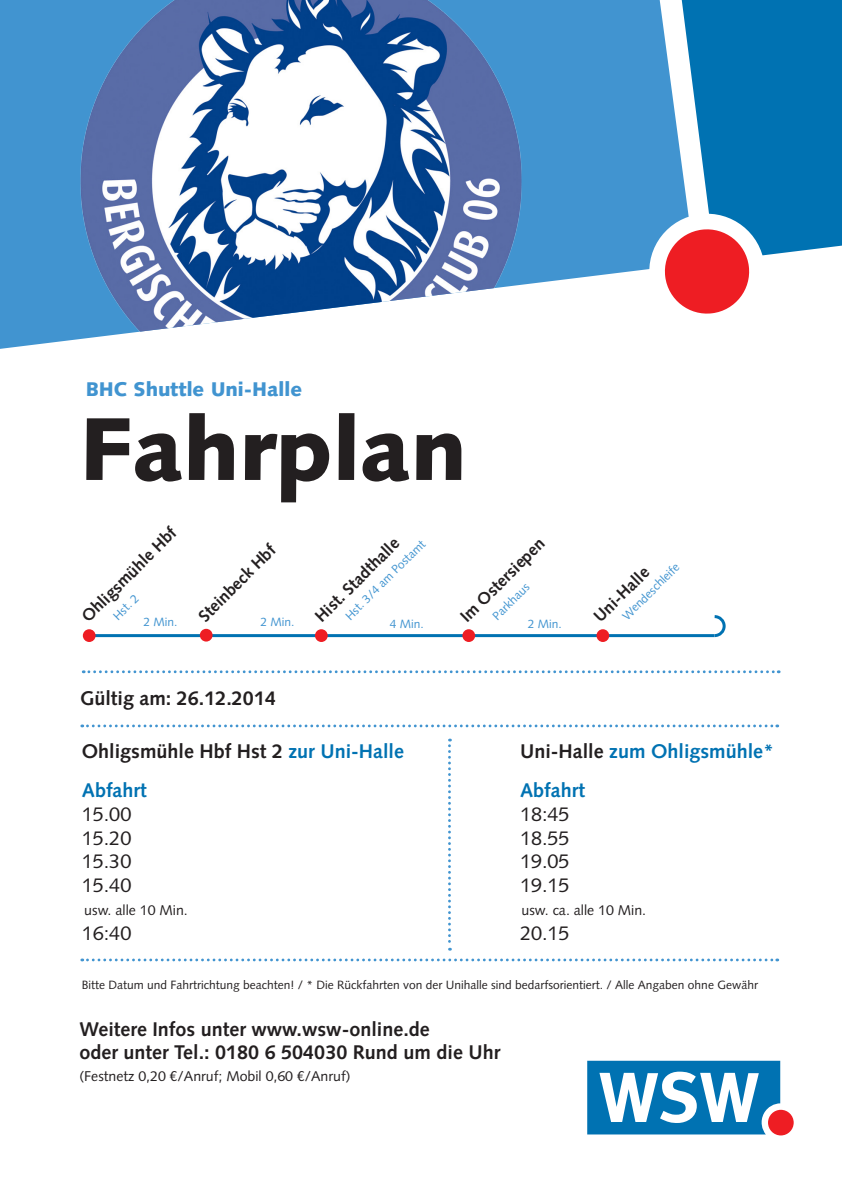
<style>
.page{position:relative;width:842px;height:1191px;background:#fff}
.page>*{position:absolute;margin:0;border:0;box-sizing:border-box;transform-origin:0 0}
.t1{font:900 89px "Syntax";color:#231f20}
.t2{font:700 19.8px/22.6px "Syntax";color:#231f20}
.t3{font:19.8px "Syntax";color:#231f20}
.t4{font:700 19.8px "Syntax";color:#0072b2}
.t5{font:900 19.8px "Syntax";color:#4194d0}
.t6{font:700 16.7px "Syntax";color:#231f20}
.t7{font:14.1px "Syntax";color:#231f20}
.t8{font:12px "Syntax";color:#231f20}
.t9{font:12px "Syntax";color:#4194d0}
.s1{color:#0072b2}
.s2{color:#231f20}
</style>
<div class="page">
<svg style="left:712px;top:615px;width:14px;height:23px"></svg>
<hr style="left:87px;top:634px;width:627px;height:3px;background:#0072b2">
<div style="left:695px;top:0;width:147px;height:255px;background:#0072b2"></div>
<svg style="left:0;top:0;width:695px;height:349px;fill:#4194d0"></svg>
<img style="left:80px;top:0;width:442px;height:339px">
<svg style="left:646px;top:210px;width:122px;height:123px"></svg>
<svg style="left:448px;top:738px;width:3px;height:212px"></svg>
<svg style="left:82px;top:724px;width:696px;height:3px"></svg>
<svg style="left:82px;top:958px;width:696px;height:3px"></svg>
<svg style="left:83px;top:670px;width:696px;height:3px"></svg>
<div style="left:768px;top:1109px;width:26px;height:26px;background:#ee1d23;border-radius:50%"></div>
<svg style="left:587px;top:1060px;width:193px;height:74px"></svg>
<div style="left:83px;top:629px;width:13px;height:13px;background:#ee1d23;border-radius:50%"></div>
<div style="left:200px;top:629px;width:13px;height:12px;background:#ee1d23;border-radius:50%"></div>
<div style="left:315px;top:629px;width:13px;height:13px;background:#ee1d23;border-radius:50%"></div>
<div style="left:462px;top:629px;width:13px;height:13px;background:#ee1d23;border-radius:50%"></div>
<div style="left:596px;top:629px;width:13px;height:13px;background:#ee1d23;border-radius:50%"></div>
<p class="t5" style="left:86px;top:378px;width:218px">BHC Shuttle Uni-Halle</p>
<p class="t1" style="left:79px;top:396px;width:389px">Fahrplan</p>
<p class="t6" style="left:78px;top:612px;width:128px;rotate:-45deg">Ohligsmühle Hbf</p>
<p class="t9" style="left:110px;top:612px;width:32px;rotate:-45deg">Hst. 2</p>
<p class="t9" style="left:144px;top:614px;width:36px">2 Min.</p>
<p class="t6" style="left:311px;top:612px;width:113px;rotate:-45deg">Hist. Stadthalle</p>
<p class="t9" style="left:342px;top:612px;width:109px;rotate:-45deg">Hst. 3/4 am Postamt</p>
<p class="t6" style="left:456px;top:612px;width:113px;rotate:-45deg">Im Ostersiepen</p>
<p class="t6" style="left:195px;top:612px;width:103px;rotate:-45deg">Steinbeck Hbf</p>
<p class="t9" style="left:489px;top:612px;width:48px;rotate:-45deg">Parkhaus</p>
<p class="t9" style="left:261px;top:614px;width:36px">2 Min.</p>
<p class="t9" style="left:390px;top:616px;width:36px">4 Min.</p>
<p class="t9" style="left:528px;top:616px;width:36px">2 Min.</p>
<p class="t9" style="left:619px;top:612px;width:76px;rotate:-45deg">Wendeschleife</p>
<p class="t6" style="left:590px;top:612px;width:72px;rotate:-45deg">Uni-Halle</p>
<p class="t2" style="left:80px;top:687px;width:197px">Gültig am: 26.12.2014</p>
<p class="t2" style="left:82px;top:740px;width:324px">Ohligsmühle Hbf Hst 2 <span class="s1">zur Uni-Halle</span></p>
<p class="t4" style="left:520px;top:740px;width:256px"><span class="s2">Uni-Halle</span> zum Ohligsmühle*</p>
<p class="t4" style="left:82px;top:779px;width:66px">Abfahrt</p>
<p class="t3" style="left:82px;top:802px;width:51px">15.00</p>
<p class="t3" style="left:82px;top:826px;width:51px">15.20</p>
<p class="t3" style="left:82px;top:849px;width:51px">15.30</p>
<p class="t3" style="left:82px;top:873px;width:51px">15.40</p>
<p class="t3" style="left:82px;top:921px;width:51px">16:40</p>
<p class="t4" style="left:520px;top:779px;width:66px">Abfahrt</p>
<p class="t3" style="left:520px;top:802px;width:51px">18:45</p>
<p class="t3" style="left:520px;top:826px;width:51px">18.55</p>
<p class="t3" style="left:520px;top:849px;width:51px">19.05</p>
<p class="t3" style="left:520px;top:873px;width:51px">19.15</p>
<p class="t3" style="left:520px;top:921px;width:51px">20.15</p>
<p class="t7" style="left:84px;top:902px;width:105px">usw. alle 10 Min.</p>
<p class="t7" style="left:521px;top:902px;width:126px">usw. ca. alle 10 Min.</p>
<p class="t8" style="left:82px;top:978px;width:678px">Bitte Datum und Fahrtrichtung beachten! / * Die Rückfahrten von der Unihalle sind bedarfsorientiert. / Alle Angaben ohne Gewähr</p>
<p class="t2" style="left:79px;top:1018px;width:422px">Weitere Infos unter www.wsw-online.de<br>oder unter Tel.: 0180 6 504030 Rund um die Uhr</p>
<p class="t7" style="left:79px;top:1068px;width:272px">(Festnetz 0,20 €/Anruf; Mobil 0,60 €/Anruf)</p>
</div>
